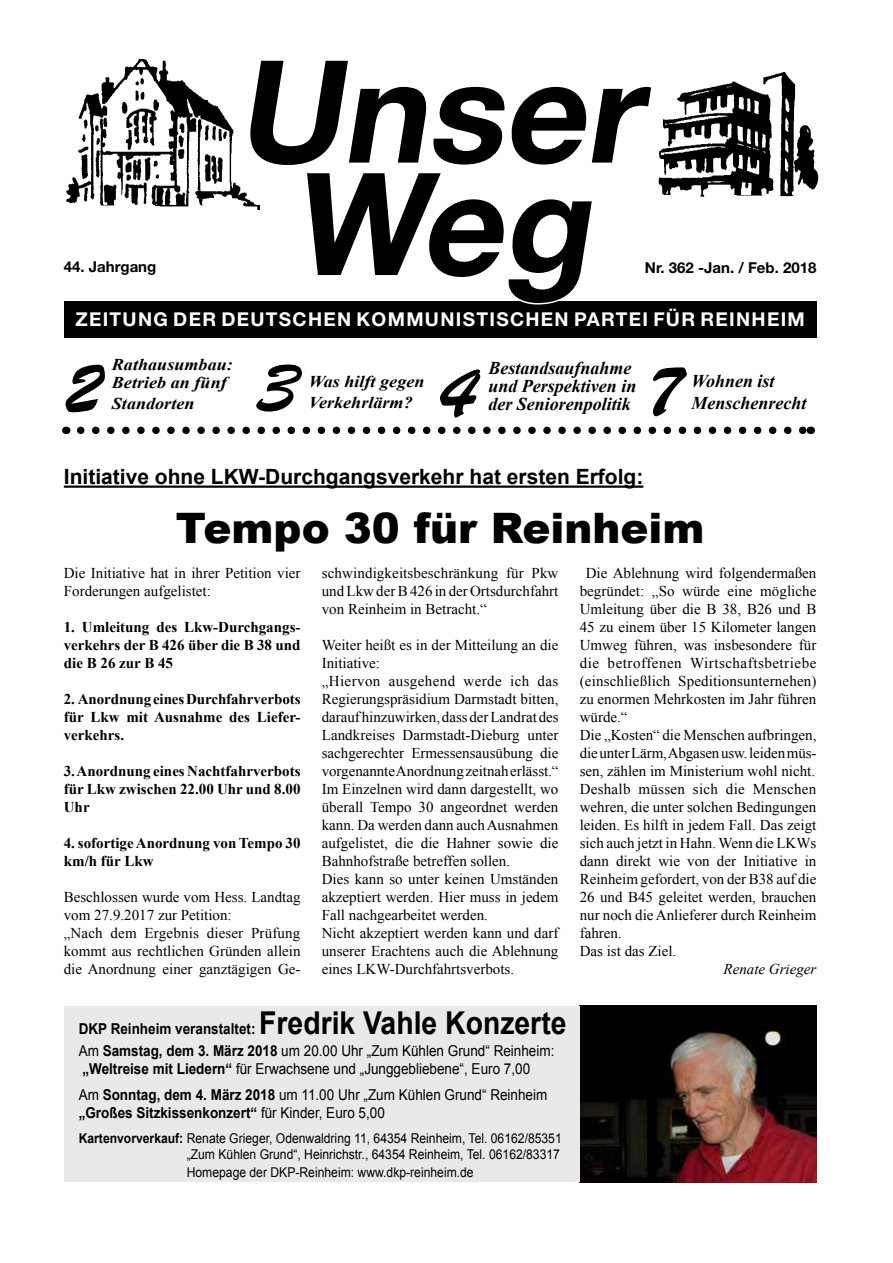
<style>
.page{position:relative;width:893px;height:1263px;background:#fff}
.page>*{position:absolute;margin:0;border:0;box-sizing:border-box;transform-origin:0 0}
.t1{font:italic 700 142.5px/112.5px "Helvetica Neue";color:#000;text-align:center}
.t2{font:72px "Brush Script";color:#000;scale:.95 1}
.t3{font:900 42px "Arial";color:#000}
.t4{font:700 21px "Arial";color:#000}
.t5{font:700 19.05px "Helvetica Neue";letter-spacing:.07em;color:#fff}
.t6{font:italic 700 18px/18px "Times New Roman";color:#000}
.t7{font:italic 700 16.5px/18px "Times New Roman";color:#000;scale:1.1 1}
.t8{font:15px/18px "Times New Roman";color:#000}
.t9{font:700 15px/18px "Times New Roman";color:#000;text-align:justify}
.t10{font:700 15px/22.2px "Arial";color:#000;scale:.9 1}
.t11{font:15px/26.5px "Arial";color:#000;scale:.9 1}
.t12{font:700 15px "Helvetica Neue";color:#000}
.t13{font:italic 15px "Times New Roman";color:#000}
.t14{font:13.5px/16.2px "Arial";color:#000;text-align:right;scale:.9 1}
.s1{font-size:31.5px}
.s2{font-weight:400}
.s3{font-weight:700}
</style>
<div class="page">
<div style="left:64px;top:302px;width:752px;height:36px;background:#000"></div>
<img style="left:66px;top:60px;width:193px;height:149px">
<img style="left:658px;top:72px;width:161px;height:125px">
<svg style="left:499px;top:301px;width:97px;height:4px"></svg>
<svg style="left:81px;top:427px;width:722px;height:7px"></svg>
<img style="left:580px;top:1005px;width:236px;height:177px">
<hr style="left:64px;top:485px;width:579px;height:3px;background:#000">
<div style="left:64px;top:1006px;width:516px;height:176px;background:#e9e9e9"></div>
<h1 class="t1" style="left:236px;top:52px;width:432px">Unser<br>Weg</h1>
<p class="t12" style="left:64px;top:257px;width:94px">44. Jahrgang</p>
<p class="t12" style="left:645px;top:258px;width:173px">Nr. 362 -Jan. / Feb. 2018</p>
<p class="t5" style="left:75px;top:308px;width:731px">ZEITUNG DER DEUTSCHEN KOMMUNISTISCHEN PARTEI FÜR REINHEIM</p>
<p class="t7" style="left:112px;top:355px;width:112px">Rathausumbau:<br>Betrieb an fünf</p>
<p class="t7" style="left:112px;top:394px;width:77px">Standorten</p>
<p class="t6" style="left:488px;top:359px;width:150px">Bestandsaufnahme und Perspektiven in der Seniorenpolitik</p>
<h2 class="t2" style="left:63px;top:348px;width:42px">2</h2>
<h2 class="t2" style="left:258px;top:347px;width:42px">3</h2>
<h2 class="t2" style="left:437px;top:352px;width:42px">4</h2>
<h2 class="t2" style="left:644px;top:350px;width:42px">7</h2>
<p class="t7" style="left:309px;top:370px;width:107px;line-height:21.6px">Was hilft gegen<br>Verkehrlärm?</p>
<p class="t6" style="left:691px;top:370px;width:117px;line-height:21.6px">Wohnen ist<br>Menschenrecht</p>
<h3 class="t4" style="left:64px;top:463px;width:581px">Initiative ohne LKW-Durchgangsverkehr hat ersten Erfolg:</h3>
<h3 class="t3" style="left:176px;top:498px;width:530px">Tempo 30 für Reinheim</h3>
<p class="t8" style="left:64px;top:564px;width:238px">Die Initiative hat in ihrer Petition vier<br>Forderungen aufgelistet:</p>
<p class="t9" style="left:64px;top:618px;width:238px">1. Umleitung des Lkw-Durchgangs&shy;verkehrs der B 426 über die B 38 und die B 26 zur B 45</p>
<p class="t9" style="left:64px;top:690px;width:238px">2. Anordnung eines Durchfahrverbots für Lkw mit Ausnahme des Liefer&shy;verkehrs.</p>
<p class="t9" style="left:64px;top:762px;width:238px">3. Anordnung eines Nachtfahrverbots für Lkw zwischen 22.00 Uhr und 8.00<br>Uhr</p>
<p class="t9" style="left:64px;top:834px;width:238px">4. sofortige Anordnung von Tempo 30 km/h für Lkw</p>
<p class="t8" style="left:64px;top:888px;width:238px">Beschlossen wurde vom Hess. Landtag vom 27.9.2017 zur Petition:<br>„Nach dem Ergebnis dieser Prüfung kommt aus rechtlichen Gründen allein die Anordnung einer ganztägigen Ge-</p>
<p class="t8" style="left:322px;top:564px;width:238px;text-align:justify">schwindigkeitsbeschränkung für Pkw und Lkw der B 426 in der Ortsdurchfahrt von Reinheim in Betracht.“</p>
<p class="t8" style="left:322px;top:636px;width:238px">Weiter heißt es in der Mitteilung an die Initiative:<br>„Hiervon ausgehend werde ich das Regierungspräsidium Darmstadt bitten, darauf hinzuwirken, dass der Landrat des Landkreises Darmstadt-Dieburg unter sachgerechter Ermessensausübung die vorgenannte Anordnung zeitnah erlässt.“ Im Einzelnen wird dann dargestellt, wo überall Tempo 30 angeordnet werden kann. Da werden dann auch Ausnahmen aufgelistet, die die Hahner sowie die Bahnhofstraße betreffen sollen.<br>Dies kann so unter keinen Umständen akzeptiert werden. Hier muss in jedem Fall nachgearbeitet werden.<br>Nicht akzeptiert werden kann und darf unserer Erachtens auch die Ablehnung eines LKW-Durchfahrtsverbots.</p>
<p class="t8" style="left:580px;top:564px;width:238px;text-indent:6px">Die Ablehnung wird folgendermaßen begründet: „So würde eine mögliche Umleitung über die B 38, B26 und B 45 zu einem über 15 Kilometer langen Umweg führen, was insbesondere für die betroffenen Wirtschaftsbetriebe (einschließlich Speditionsunternehen) zu enormen Mehrkosten im Jahr führen würde.“<br>Die „Kosten“ die Menschen aufbringen, die unter Lärm, Abgasen usw. leiden müs&shy;sen, zählen im Ministerium wohl nicht.<br>Deshalb müssen sich die Menschen wehren, die unter solchen Bedingungen leiden. Es hilft in jedem Fall. Das zeigt sich auch jetzt in Hahn. Wenn die LKWs dann direkt wie von der Initiative in Reinheim gefordert, von der B38 auf die 26 und B45 geleitet werden, brauchen nur noch die Anlieferer durch Reinheim fahren.<br>Das ist das Ziel.</p>
<p class="t13" style="left:723px;top:959px;width:94px">Renate Grieger</p>
<p class="t10" style="left:79px;top:1018px;width:543px">DKP Reinheim veranstaltet: <span class="s1">Fredrik Vahle Konzerte<br></span><span class="s2">Am</span> Samstag, dem 3. März 2018 <span class="s2">um 20.00 Uhr „Zum Kühlen Grund“ Reinheim:</span></p>
<p class="t11" style="left:79px;top:1055px;width:522px"><span class="s3">„Weltreise mit Liedern“</span> für Erwachsene und „Junggebliebene“, Euro 7,00<br>Am <span class="s3">Sonntag, dem 4. März 2018</span> um 11.00 Uhr „Zum Kühlen Grund“ Reinheim</p>
<p class="t10" style="left:79px;top:1102px;width:342px">„Großes Sitzkissenkonzert“ <span class="s2">für Kinder, Euro 5,00</span></p>
<p class="t14" style="left:79px;top:1130px;width:538px"><span class="s3">Kartenvorverkauf:</span> Renate Grieger, Odenwaldring 11, 64354 Reinheim, Tel. 06162/85351 „Zum Kühlen Grund“, Heinrichstr., 64354 Reinheim, Tel. 06162/83317</p>
<p class="t14" style="left:187px;top:1164px;width:320px">Homepage der DKP-Reinheim: www.dkp-reinheim.de</p>
</div>
